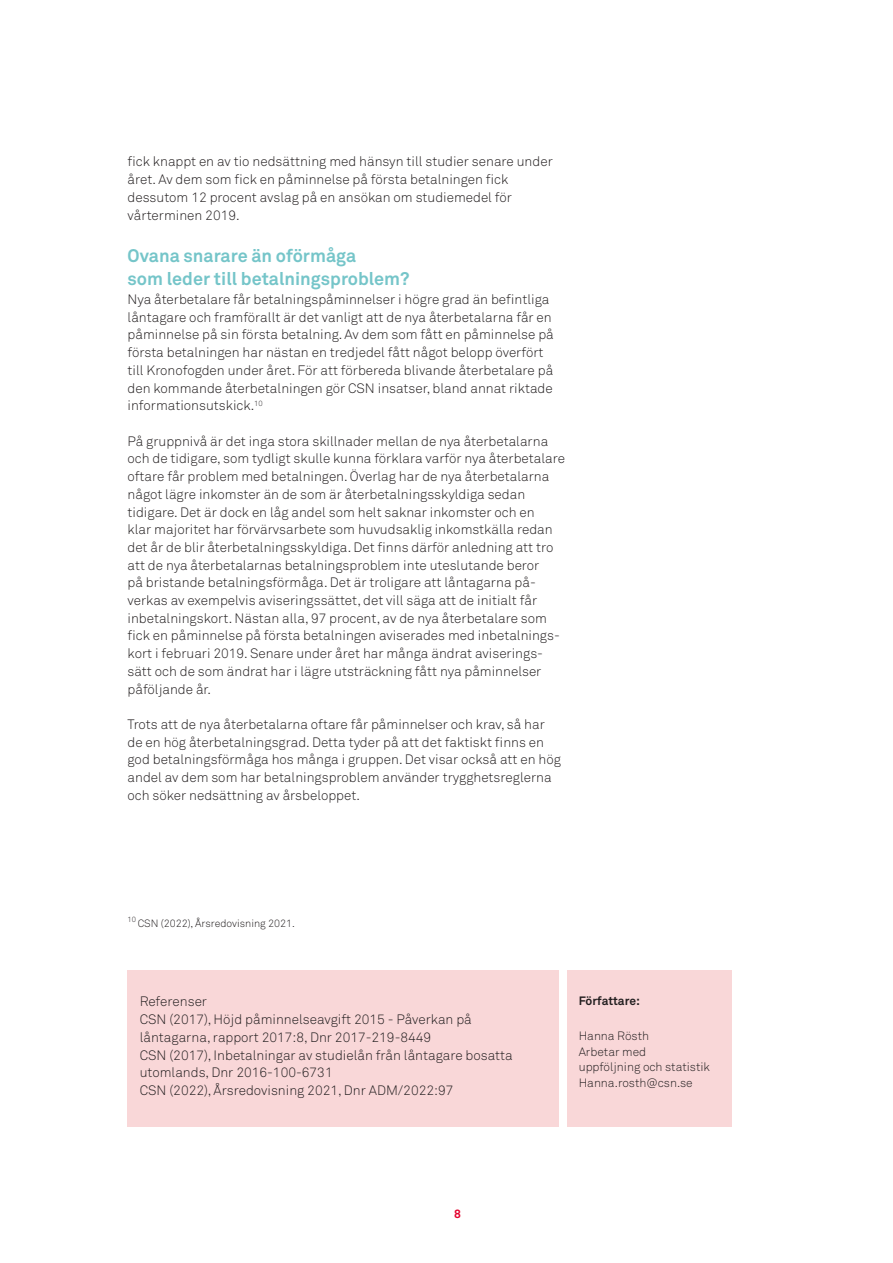
<style>
.page{position:relative;width:893px;height:1263px;background:#fff}
.page>*{position:absolute;margin:0;border:0;box-sizing:border-box;transform-origin:0 0}
.Mellanrubrik{font:700 18px/22.5px "Akkurat Pro";color:#75c5c9}
.Brödtext{font:300 13.5px/17.7px "Akkurat Pro";color:#231f20}
.t1{font:300 12px/15.8px "Akkurat Pro";color:#231f20}
.Brödtext-2{font:700 12px "Akkurat Pro";color:#231f20}
.t2{font:700 12px "Akkurat Pro";color:#e4032e}
.Fotnot{font:300 10.5px "Akkurat Pro";color:#231f20}
</style>
<div class="page">
<div style="left:567px;top:970px;width:165px;height:157px;background:#f9d7d8"></div>
<div style="left:128px;top:970px;width:431px;height:157px;background:#f9d7d8"></div>
<p class="Brödtext" style="left:128px;top:153px;width:427px">fick knappt en av tio nedsättning med hänsyn till studier senare under året. Av dem som fick en påminnelse på första betalningen fick dessutom 12 procent avslag på en ansökan om studiemedel för vårterminen 2019.</p>
<p class="Mellanrubrik" style="left:128px;top:245px;width:284px">Ovana snarare än oförmåga<br>som leder till betalningsproblem?</p>
<p class="Brödtext" style="left:128px;top:290px;width:428px">Nya återbetalare får betalningspåminnelser i högre grad än befintliga låntagare och framförallt är det vanligt att de nya återbetalarna får en påminnelse på sin första betalning. Av dem som fått en påminnelse på första betalningen har nästan en tredjedel fått något belopp överfört till Kronofogden under året. För att förbereda blivande återbetalare på den kommande återbetalningen gör CSN insatser, bland annat riktade informationsutskick.<sup>10</sup></p>
<p class="Brödtext" style="left:128px;top:432px;width:439px">På gruppnivå är det inga stora skillnader mellan de nya återbetalarna och de tidigare, som tydligt skulle kunna förklara varför nya återbetalare oftare får problem med betalningen. Överlag har de nya återbetalarna något lägre inkomster än de som är återbetalningsskyldiga sedan tidigare. Det är dock en låg andel som helt saknar inkomster och en<br>klar majoritet har förvärvsarbete som huvudsaklig inkomstkälla redan det år de blir återbetalningsskyldiga. Det finns därför anledning att tro att de nya återbetalarnas betalningsproblem inte uteslutande beror<br>på bristande betalningsförmåga. Det är troligare att låntagarna på&shy;verkas av exempelvis aviseringssättet, det vill säga att de initialt får inbetalningskort. Nästan alla, 97 procent, av de nya återbetalare som fick en påminnelse på första betalningen aviserades med inbetalnings&shy;kort i februari 2019. Senare under året har många ändrat aviserings&shy;sätt och de som ändrat har i lägre utsträckning fått nya påminnelser påföljande år.</p>
<p class="Brödtext" style="left:128px;top:715px;width:435px">Trots att de nya återbetalarna oftare får påminnelser och krav, så har de en hög återbetalningsgrad. Detta tyder på att det faktiskt finns en god betalningsförmåga hos många i gruppen. Det visar också att en hög andel av dem som har betalningsproblem använder trygghetsreglerna och söker nedsättning av årsbeloppet.</p>
<p class="Fotnot" style="left:128px;top:917px;width:169px"><sup>10</sup> CSN (2022), Årsredovisning 2021.</p>
<p class="Brödtext" style="left:140px;top:993px;width:69px">Referenser</p>
<p class="Brödtext" style="left:140px;top:1010px;width:334px">CSN (2017), Höjd påminnelseavgift 2015 - Påverkan på låntagarna, rapport 2017:8, Dnr 2017-219-8449</p>
<p class="Brödtext" style="left:140px;top:1046px;width:375px">CSN (2017), Inbetalningar av studielån från låntagare bosatta utomlands, Dnr 2016-100-6731</p>
<p class="Brödtext" style="left:140px;top:1081px;width:315px">CSN (2022), Årsredovisning 2021, Dnr ADM/2022:97</p>
<p class="t2" style="left:454px;top:1206px;width:8px">8</p>
<p class="Brödtext-2" style="left:579px;top:993px;width:63px">Författare:</p>
<p class="t1" style="left:579px;top:1028px;width:72px">Hanna Rösth</p>
<p class="t1" style="left:579px;top:1043px;width:133px">Arbetar med uppföljning och statistik<br>Hanna.rosth@csn.se</p>
</div>
